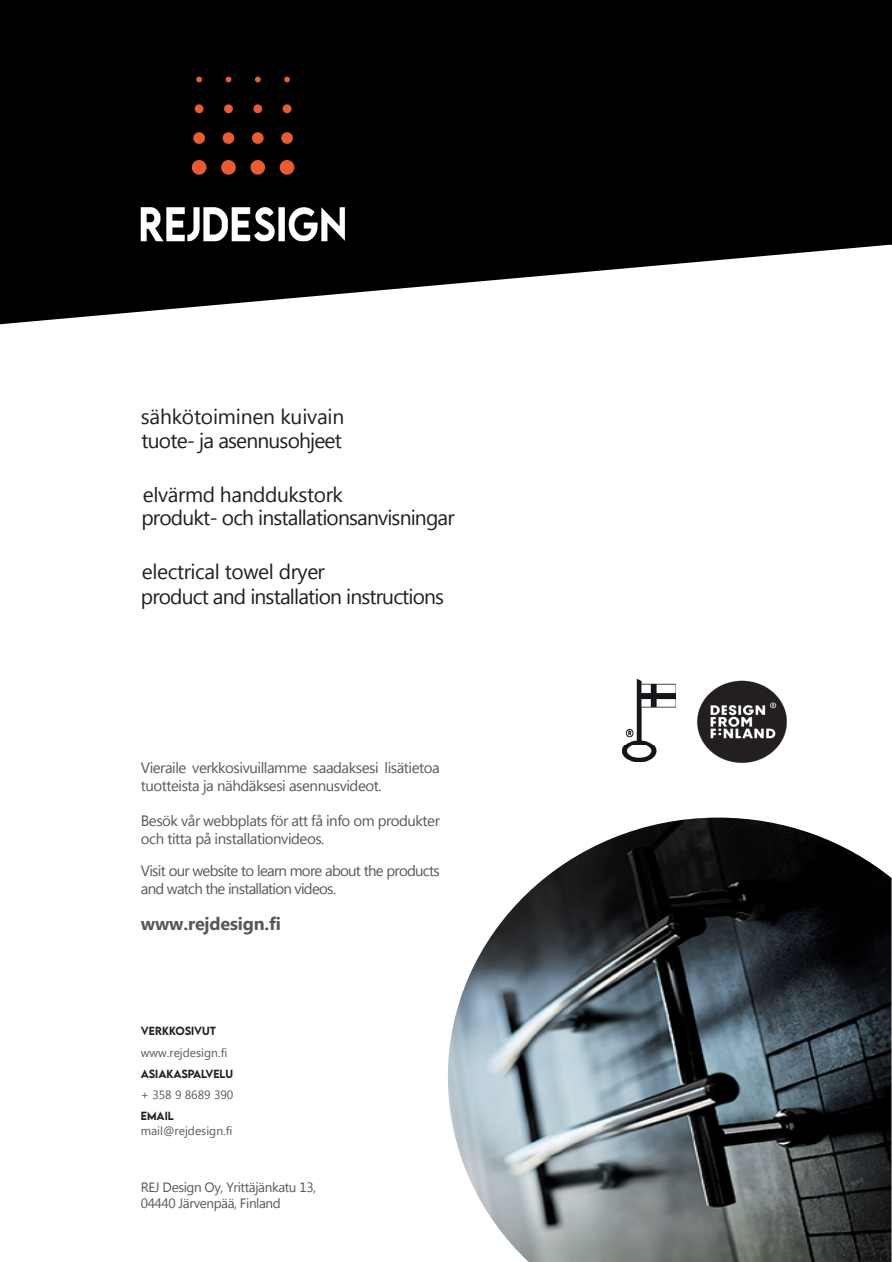
<style>
.page{position:relative;width:892px;height:1262px;background:#fff}
.page>*{position:absolute;margin:0;border:0;box-sizing:border-box;transform-origin:0 0}
.t1{font:21px/24.8px "Microsoft Tai Le";letter-spacing:-.04em;color:#231f20}
.t2{font:21px "Microsoft Tai Le";letter-spacing:-.01em;color:#231f20}
.t3{font:21px "Microsoft Tai Le";letter-spacing:-.02em;color:#231f20}
.t4{font:700 18px "Microsoft Tai Le";letter-spacing:-.01em;color:#57585a}
.t5{font:15px/18px "Microsoft Tai Le";letter-spacing:-.03em;color:#57585a}
.t6{font:15px/18px "Microsoft Tai Le";letter-spacing:-.05em;color:#57585a}
.t7{font:13.5px/16.2px "Microsoft Tai Le";letter-spacing:-.03em;color:#57585a}
.t8{font:12px "Microsoft Tai Le";color:#57585a}
.t9{font:500 10.5px "LEMONMILK";color:#231f20}
</style>
<div class="page">
<img style="left:697px;top:680px;width:90px;height:83px">
<img style="left:622px;top:680px;width:53px;height:81px">
<img style="left:448px;top:817px;width:443px;height:445px">
<div style="left:0;top:0;width:891px;height:162px;background:#000"></div>
<svg style="left:0;top:162px;width:891px;height:162px;fill:#000"></svg>
<img style="left:141px;top:77px;width:203px;height:97px">
<img style="left:141px;top:195px;width:203px;height:46px">
<div style="left:141px;top:174px;width:203px;height:21px;background:#000"></div>
<h1 class="t2" style="left:141px;top:404px;width:205px">sähkötoiminen kuivain</h1>
<h1 class="t1" style="left:141px;top:430px;width:202px">tuote- ja asennusohjeet</h1>
<h1 class="t3" style="left:143px;top:483px;width:201px">elvärmd handdukstork</h1>
<h1 class="t1" style="left:141px;top:506px;width:315px">produkt- och installationsanvisningar</h1>
<h1 class="t1" style="left:141px;top:560px;width:305px">electrical towel dryer<br>product and installation instructions</h1>
<p class="t5" style="left:141px;top:760px;width:300px">Vieraile verkkosivuillamme saadaksesi lisätietoa tuotteista ja nähdäksesi asennusvideot.</p>
<p class="t5" style="left:141px;top:813px;width:300px">Besök vår webbplats för att få info om produkter och titta på installationvideos.</p>
<p class="t6" style="left:141px;top:862px;width:300px">Visit our website to learn more about the products and watch the installation videos.</p>
<p class="t4" style="left:141px;top:914px;width:142px">www.rejdesign.fi</p>
<p class="t9" style="left:141px;top:1024px;width:77px">VERKKOSIVUT</p>
<p class="t8" style="left:141px;top:1045px;width:88px">www.rejdesign.fi</p>
<p class="t9" style="left:141px;top:1066px;width:94px">ASIAKASPALVELU</p>
<p class="t8" style="left:141px;top:1088px;width:94px">+ 358 9 8689 390</p>
<p class="t9" style="left:141px;top:1109px;width:34px">EMAIL</p>
<p class="t8" style="left:141px;top:1124px;width:93px">mail@rejdesign.fi</p>
<p class="t7" style="left:141px;top:1179px;width:177px">REJ Design Oy, Yrittäjänkatu 13,<br>04440 Järvenpää, Finland</p>
</div>
